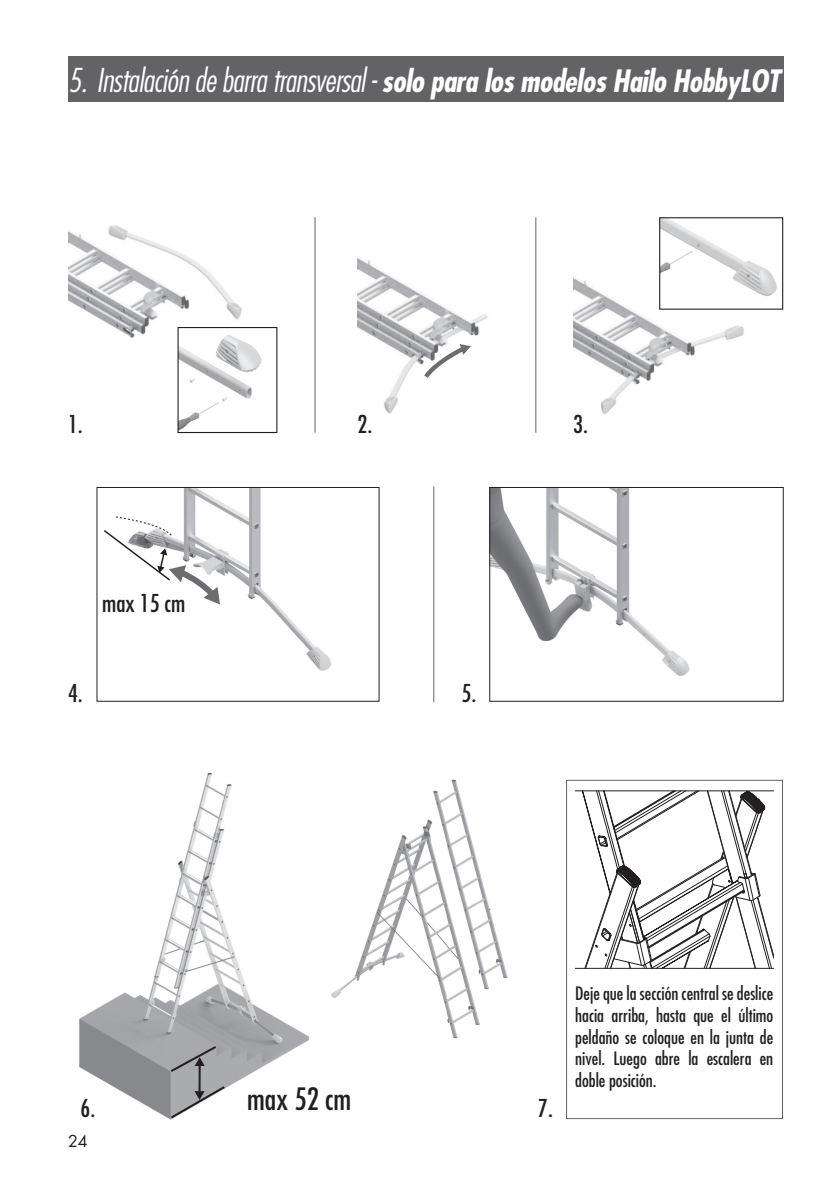
<style>
.page{position:relative;width:840px;height:1191px;background:#fff}
.page>*{position:absolute;margin:0;border:0;box-sizing:border-box;transform-origin:0 0}
.t1{font:italic 300 condensed 32px "Futura";letter-spacing:-.015em;color:#fff}
.t2{font:condensed 30px "Futura";color:#231f20}
.t3{font:condensed 24px "Futura";color:#231f20}
.t4{font:condensed 18px/21.6px "Futura";color:#231f20;text-align:justify}
.t5{font:16px "Futura";color:#231f20}
.s1{font-weight:700;font-size:30px}
</style>
<div class="page">
<div style="left:68px;top:57px;width:714px;height:45px;background:#636366"></div>
<hr style="left:575px;top:968px;width:198px;height:1px;background:#231f20">
<hr style="left:575px;top:790px;width:198px;height:1px;background:#231f20">
<svg style="left:581px;top:790px;width:192px;height:178px"></svg>
<div style="left:565px;top:780px;width:217px;height:339px;border:1px solid #636366"></div>
<img style="left:358px;top:258px;width:130px;height:156px">
<svg style="left:419px;top:343px;width:51px;height:40px"></svg>
<img style="left:573px;top:277px;width:171px;height:138px">
<img style="left:660px;top:219px;width:117px;height:85px">
<div style="left:658px;top:217px;width:124px;height:93px;border:1px solid #231f20"></div>
<img style="left:183px;top:489px;width:148px;height:182px">
<svg style="left:104px;top:516px;width:117px;height:88px"></svg>
<img style="left:491px;top:489px;width:199px;height:187px">
<div style="left:489px;top:487px;width:294px;height:214px;border:1px solid #231f20"></div>
<img style="left:68px;top:225px;width:174px;height:113px">
<img style="left:179px;top:329px;width:83px;height:102px">
<div style="left:177px;top:327px;width:100px;height:106px;border:1px solid #231f20"></div>
<hr style="left:314px;top:217px;width:1px;height:216px;background:#636366">
<hr style="left:535px;top:217px;width:1px;height:216px;background:#636366">
<hr style="left:433px;top:486px;width:1px;height:216px;background:#636366">
<img style="left:79px;top:773px;width:231px;height:345px">
<svg style="left:168px;top:1044px;width:59px;height:76px"></svg>
<img style="left:331px;top:779px;width:177px;height:260px">
<h1 class="t1" style="left:68px;top:61px;width:712px">5. Instalación de barra transversal - <span class="s1">solo para los modelos Hailo HobbyLOT</span></h1>
<h3 class="t3" style="left:68px;top:409px;width:16px">1.</h3>
<h3 class="t3" style="left:357px;top:409px;width:16px">2.</h3>
<h3 class="t3" style="left:573px;top:409px;width:16px">3.</h3>
<h3 class="t3" style="left:102px;top:588px;width:85px">max 15 cm</h3>
<h3 class="t3" style="left:68px;top:678px;width:16px">4.</h3>
<h3 class="t3" style="left:461px;top:678px;width:16px">5.</h3>
<h3 class="t3" style="left:81px;top:1093px;width:16px">6.</h3>
<p class="t5" style="left:68px;top:1129px;width:21px">24</p>
<h2 class="t2" style="left:247px;top:1079px;width:105px">max 52 cm</h2>
<h3 class="t3" style="left:538px;top:1093px;width:16px">7.</h3>
<p class="t4" style="left:575px;top:982px;width:199px">Deje que la sección central se deslice hacia arriba, hasta que el último peldaño se coloque en la junta de nivel. Luego abre la escalera en doble posición.</p>
</div>
